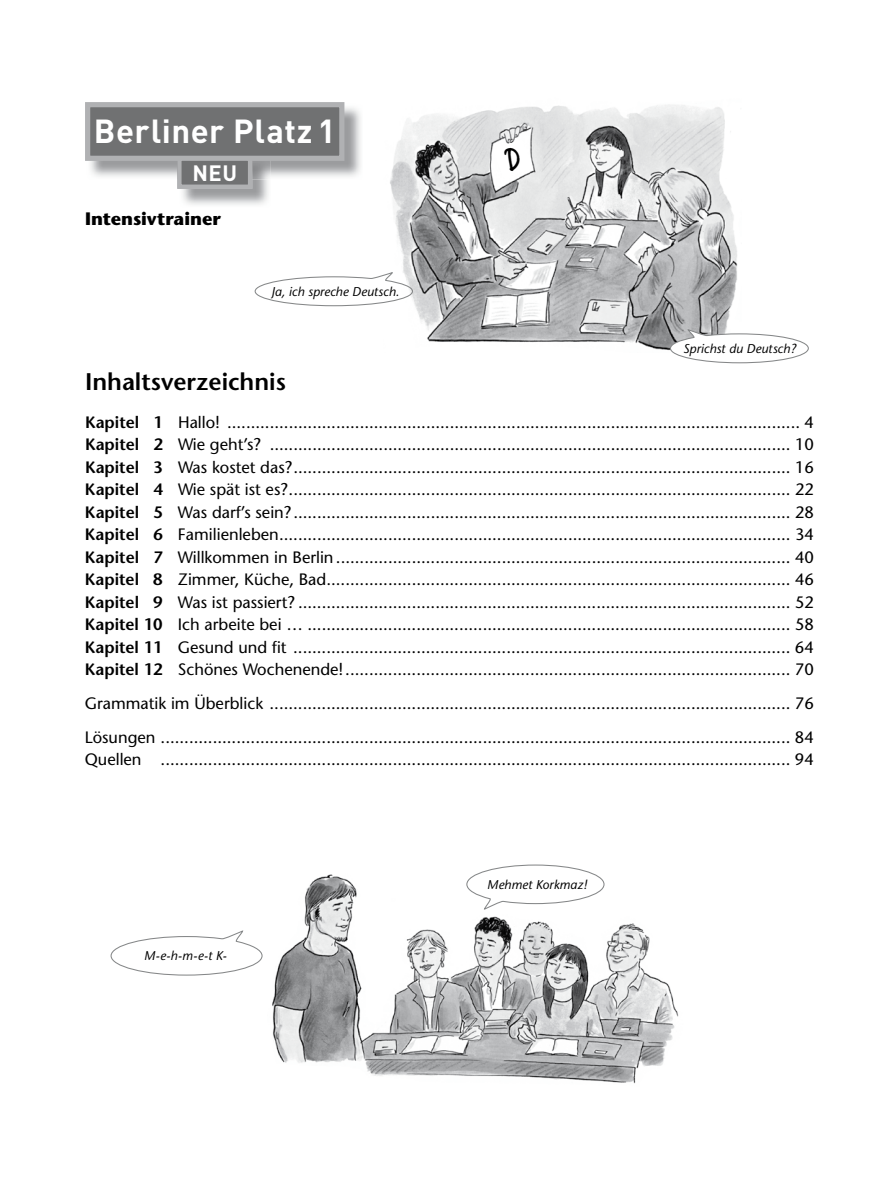
<style>
.page{position:relative;width:893px;height:1191px;background:#fff}
.page>*{position:absolute;margin:0;border:0;box-sizing:border-box;transform-origin:0 0}
.t1{font:700 33px "DIN";letter-spacing:.015em;color:#fff}
.t2{font:600 24px "Stone Sans";color:#000}
.t3{font:700 21.9px "DIN";color:#fff}
.t4{font:700 18px "Stone Sans";letter-spacing:-.005em;color:#000}
.t5{font:16.5px/22.5px "Stone Sans";color:#000;text-align:justify}
.t6{font:italic 12.75px "Stone Sans";letter-spacing:.005em;color:#000}
.s1{font-weight:600}
</style>
<div class="page">
<img style="left:182px;top:179px;width:86px;height:26px">
<img style="left:90px;top:104px;width:271px;height:73px">
<img style="left:252px;top:161px;width:19px;height:18px">
<div style="left:88px;top:105px;width:254px;height:53px;background:#707172"></div>
<div style="left:85px;top:102px;width:259px;height:59px;border:5px solid #b0b1b3"></div>
<div style="left:179px;top:159px;width:71px;height:28px;background:#707172"></div>
<div style="left:177px;top:157px;width:75px;height:32px;border:4px solid #b0b1b3"></div>
<img style="left:272px;top:874px;width:407px;height:210px">
<svg style="left:466px;top:864px;width:139px;height:46px"></svg>
<svg style="left:110px;top:930px;width:153px;height:46px"></svg>
<img style="left:390px;top:104px;width:348px;height:247px">
<svg style="left:254px;top:272px;width:160px;height:35px"></svg>
<svg style="left:669px;top:329px;width:140px;height:35px"></svg>
<svg style="left:493px;top:139px;width:40px;height:40px"></svg>
<h1 class="t1" style="left:94px;top:110px;width:243px">Berliner Platz 1</h1>
<h3 class="t3" style="left:192px;top:159px;width:46px">NEU</h3>
<p class="t4" style="left:85px;top:208px;width:137px">Intensivtrainer</p>
<p class="t6" style="left:271px;top:284px;width:130px">Ja, ich spreche Deutsch.</p>
<p class="t6" style="left:683px;top:341px;width:115px">Sprichst du Deutsch?</p>
<h2 class="t2" style="left:85px;top:367px;width:202px">Inhaltsverzeichnis</h2>
<p class="t5" style="left:85px;top:410px;width:731px"><span class="s1">Kapitel 1</span> Hallo! ......................................................................................................................... 4<br><span class="s1">Kapitel 2</span> Wie geht’s? .............................................................................................................. 10<br><span class="s1">Kapitel 3</span> Was kostet das? ......................................................................................................... 16<br><span class="s1">Kapitel 4</span> Wie spät ist es? .......................................................................................................... 22<br><span class="s1">Kapitel 5</span> Was darf’s sein? ......................................................................................................... 28<br><span class="s1">Kapitel 6</span> Familienleben ............................................................................................................ 34<br><span class="s1">Kapitel 7</span> Willkommen in Berlin ................................................................................................ 40<br><span class="s1">Kapitel 8</span> Zimmer, Küche, Bad .................................................................................................. 46<br><span class="s1">Kapitel 9</span> Was ist passiert? ........................................................................................................ 52<br><span class="s1">Kapitel 10</span> Ich arbeite bei … ...................................................................................................... 58<br><span class="s1">Kapitel 11</span> Gesund und fit ......................................................................................................... 64<br><span class="s1">Kapitel 12</span> Schönes Wochenende! .............................................................................................. 70</p>
<p class="t5" style="left:85px;top:686px;width:731px;line-height:33.8px">Grammatik im Überblick .............................................................................................................. 76<br>Lösungen ..................................................................................................................................... 84</p>
<p class="t5" style="left:85px;top:748px;width:731px">Quellen ..................................................................................................................................... 94</p>
<p class="t6" style="left:144px;top:948px;width:84px">M-e-h-m-e-t K-</p>
<p class="t6" style="left:487px;top:877px;width:102px">Mehmet Korkmaz!</p>
</div>
